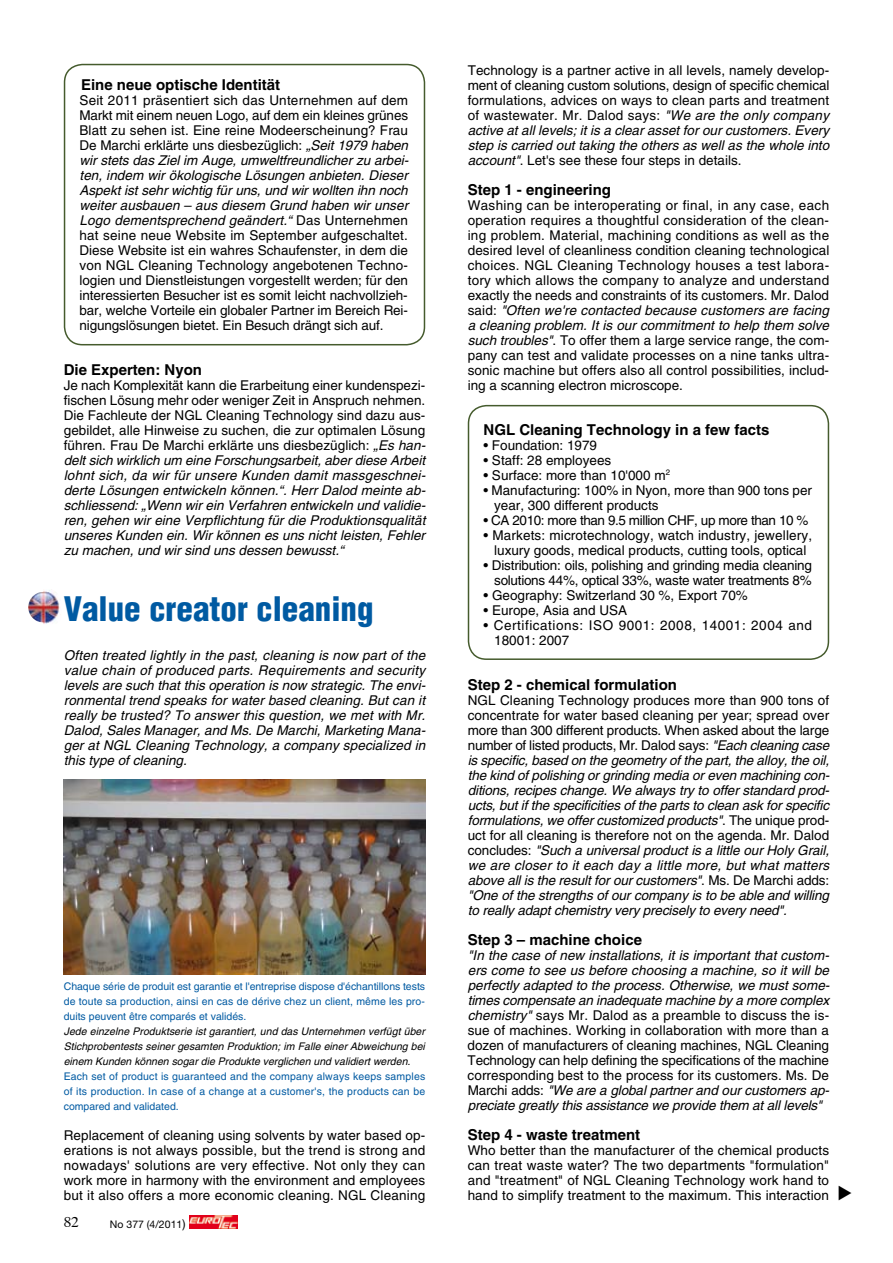
<style>
.page{position:relative;width:893px;height:1263px;background:#fff}
.page>*{position:absolute;margin:0;border:0;box-sizing:border-box;transform-origin:0 0}
.t1{font:900 condensed 33px "Helvetica";color:#005aa2}
.t2{font:700 15px "Helvetica";color:#000}
.t3{font:13.5px/15px "Helvetica";color:#000;text-align:justify}
.t4{font:italic 13.5px/15px "Helvetica";color:#000;text-align:justify}
.t5{font:13.5px/15px "Helvetica";letter-spacing:.04em;color:#000}
.t6{font:13.5px "Helvetica";letter-spacing:-.03em;color:#000}
.t7{font:10.5px/15px "Helvetica";letter-spacing:.005em;color:#005aa2;text-align:justify}
.t8{font:italic 10.5px/15px "Helvetica";color:#000;text-align:justify}
.t9{font:10.5px "Helvetica Neue";color:#000}
.s1{font-style:italic}
.s2{font-style:normal}
.s3{font-size:12px}
</style>
<div class="page">
<svg style="left:189px;top:1215px;width:49px;height:13px"></svg>
<img style="left:190px;top:1215px;width:47px;height:13px">
<div style="left:64px;top:64px;width:361px;height:281px;border:2px solid #455b2d;border-radius:18px"></div>
<img style="left:64px;top:780px;width:361px;height:194px">
<img style="left:28px;top:590px;width:32px;height:34px">
<div style="left:468px;top:405px;width:361px;height:255px;border:2px solid #455b2d;border-radius:18px"></div>
<p class="t2" style="left:81px;top:75px;width:201px">Eine neue optische Identität</p>
<p class="t3" style="left:79px;top:93px;width:331px">Seit 2011 präsentiert sich das Unternehmen auf dem Markt mit einem neuen Logo, auf dem ein kleines grünes Blatt zu sehen ist. Eine reine Modeerscheinung? Frau De Marchi erklärte uns diesbezüglich: <span class="s1">„Seit 1979 haben wir stets das Ziel im Auge, umweltfreundlicher zu arbei&shy;ten, indem wir ökologische Lösungen anbieten. Dieser Aspekt ist sehr wichtig für uns, und wir wollten ihn noch weiter ausbauen – aus diesem Grund haben wir unser Logo dementsprechend geändert.“</span> Das U nternehmen hat seine neue Website im September aufgeschaltet.<br>Diese Website ist ein wahres Schaufenster, in dem die von NGL Cleaning Technology angebotenen Techno&shy;logien und Dienstleistungen vorgestellt werden; für den interessierten Besucher ist es somit leicht nachvollzieh&shy;bar, welche Vorteile ein globaler Partner im Bereich Rei&shy;nigungslösungen bietet. Ein Besuch drängt sich auf.</p>
<p class="t2" style="left:64px;top:360px;width:140px">Die Experten: Nyon</p>
<p class="t4" style="left:64px;top:378px;width:363px"><span class="s2">Je nach Komplexität kann die Erarbeitung einer kundenspezi&shy;fischen Lösung mehr oder weniger Zeit in Anspruch nehmen.<br>Die Fachleute der NGL Cleaning Technology sind dazu aus&shy;gebildet, alle Hinweise zu suchen, die zur optimalen Lösung führen. Frau De Marchi erklärte uns diesbezüglich:</span> „Es han&shy;delt sich wirklich um eine Forschungsarbeit, aber diese Arbeit lohnt sich, da wir für unsere Kunden damit massgeschnei&shy;derte Lösungen entwickeln können.“. Herr Dalod meinte ab&shy;schliessend: „Wenn wir ein Verfahren entwickeln und validie&shy;ren, gehen wir eine Verpflichtung für die Produktionsqualität unseres Kunden ein. Wir können es uns nicht leisten, Fehler zu machen, und wir sind uns dessen bewusst.“</p>
<h1 class="t1" style="left:64px;top:588px;width:311px">Value creator cleaning</h1>
<p class="t4" style="left:64px;top:648px;width:363px">Often treated lightly in the past, cleaning is now part of the value chain of produced parts. Requirements and security levels are such that this operation is now strategic. The envi&shy;ronmental trend speaks for water based cleaning. But can it really be trusted? To answer this question, we met with Mr.<br>Dalod, Sales Manager, and Ms. De Marchi, Marketing Mana&shy;ger at NGL Cleaning Technology, a company specialized in this type of cleaning.</p>
<p class="t7" style="left:64px;top:979px;width:363px">Chaque série de produit est garantie et l'entreprise dispose d'échantillons tests de toute sa production, ainsi en cas de dérive chez un client, même les pro&shy;duits peuvent être comparés et validés.</p>
<p class="t8" style="left:64px;top:1024px;width:363px">Jede einzelne Produktserie ist garantiert, und das Unternehmen verfügt über Stichprobentests seiner gesamten Produktion; im Falle einer Abweichung bei einem Kunden können sogar die Produkte verglichen und validiert werden.</p>
<p class="t7" style="left:64px;top:1069px;width:363px">Each set of product is guaranteed and the company always keeps samples of its production. In case of a change at a customer's, the products can be compared and validated.</p>
<p class="t3" style="left:64px;top:1128px;width:363px">Replacement of cleaning using solvents by water based op&shy;erations is not always possible, but the trend is strong and nowadays' solutions are very effective. Not only they can work more in harmony with the environment and employees but it also offers a more economic cleaning. NGL Cleaning</p>
<p class="t9" style="left:110px;top:1218px;width:77px">No 377 (4/2011<span class="s3">)</span></p>
<p class="t3" style="left:468px;top:63px;width:363px">Technology is a partner active in all levels, namely develop&shy;ment of cleaning custom solutions, design of specific chemical formulations, advices on ways to clean parts and treatment of wastewater. M r. Dalod says: <span class="s1">"We are the only company active at all levels; it is a clear asset for our customers. Every step is carried out taking the others as well as the whole into account"</span>. Let's see these four steps in details.</p>
<p class="t2" style="left:468px;top:180px;width:145px">Step 1 - engineering</p>
<p class="t3" style="left:468px;top:198px;width:363px">Washing can be interoperating or final, in any case, each operation requires a thoughtful consideration of the clean&shy;ing problem. Material, machining conditions as well as the desired level of cleanliness condition cleaning technological choices. NGL Cleaning Technology houses a test labora&shy;tory which allows the company to analyze and understand exactly the needs and constraints of its customers. M r. Dalod said: <span class="s1">"Often we're contacted because customers are facing a cleaning problem. It is our commitment to help them solve such troubles"</span>. To offer them a large service range, the com&shy;pany can test and validate processes on a nine tanks ultra&shy;sonic machine but offers also all control possibilities, includ&shy;ing a scanning electron microscope.</p>
<p class="t2" style="left:483px;top:420px;width:287px">NGL Cleaning Technology in a few facts</p>
<p class="t3" style="left:483px;top:438px;width:115px">• Foundation: 1979</p>
<p class="t3" style="left:483px;top:453px;width:129px">• Staff: 28 employees</p>
<p class="t3" style="left:483px;top:468px;width:188px">• Surface: more than 10'000 m<sup>2</sup></p>
<p class="t3" style="left:494px;top:483px;width:319px;text-indent:-11px">• Manufacturing: 100% in Nyon, more than 900 tons per year, 300 different products</p>
<p class="t6" style="left:483px;top:512px;width:326px">• CA 2010: more than 9.5 million CHF, up more than 10 %</p>
<p class="t3" style="left:483px;top:528px;width:330px;text-align:center">• Markets: microtechnology, watch industry, jewellery, luxury goods, medical products, cutting tools, optical</p>
<p class="t3" style="left:484px;top:558px;width:330px;text-align:right">• Distribution: oils, polishing and grinding media cleaning solutions 44%, optical 33%, waste water treatments 8%</p>
<p class="t3" style="left:484px;top:588px;width:266px">• Geography: Switzerland 30 %, Export 70%</p>
<p class="t3" style="left:484px;top:603px;width:140px">• Europe, Asia and USA</p>
<p class="t5" style="left:494px;top:618px;width:319px;text-indent:-11px">• Certifications: ISO 9001: 2008, 14001: 2004 and<br>18001: 2007</p>
<p class="t2" style="left:468px;top:675px;width:211px">Step 2 - chemical formulation</p>
<p class="t4" style="left:468px;top:693px;width:363px"><span class="s2">NGL Cleaning Technology produces more than 900 tons of concentrate for water based cleaning per year; spread over more than 300 different products. When asked about the large number of listed products, M r. Dalod says:</span> "Each cleaning case is specific, based on the geometry of the part, the alloy, the oil, the kind of polishing or grinding media or even machining con&shy;ditions, recipes change. We always try to offer standard prod&shy;ucts, but if the specificities of the parts to clean ask for specific formulations, we offer customized products"<span class="s2">. The unique prod&shy;uct for all cleaning is therefore not on the agenda. M r. Dalod concludes:</span> "Such a universal product is a little our Holy Grail, we are closer to it each day a little more, but what matters above all is the result for our customers"<span class="s2">. M s. De M archi adds: </span>"One of the strengths of our company is to be able and willing to really adapt chemistry very precisely to every need".</p>
<p class="t2" style="left:468px;top:930px;width:176px">Step 3 – machine choice</p>
<p class="t4" style="left:468px;top:948px;width:364px">"In the case of new installations, it is important that custom&shy;ers come to see us before choosing a machine, so it will be perfectly adapted to the process. Otherwise, we must some&shy;times compensate an inadequate machine by a more complex chemistry" <span class="s2">says M r. Dalod as a preamble to discuss the is&shy;sue of machines. Working in collaboration with more than a dozen of manufacturers of cleaning machines, NGL</span></p>
<p class="t3" style="left:468px;top:1038px;width:363px;text-indent:309px">Cleaning Technology can help defining the specifications of the machine corresponding best to the process for its customers. Ms. De Marchi adds: <span class="s1">"We are a global partner and our customers ap&shy;preciate greatly this assistance we provide them at all levels"</span></p>
<p class="t2" style="left:468px;top:1125px;width:174px">Step 4 - waste treatment</p>
<p class="t3" style="left:468px;top:1143px;width:363px">Who better than the manufacturer of the chemical products can treat waste water? The two departments "formulation" and "treatment" of NGL Cleaning Technology work hand to hand to simplify treatment to the maximum. This interaction</p>
</div>
